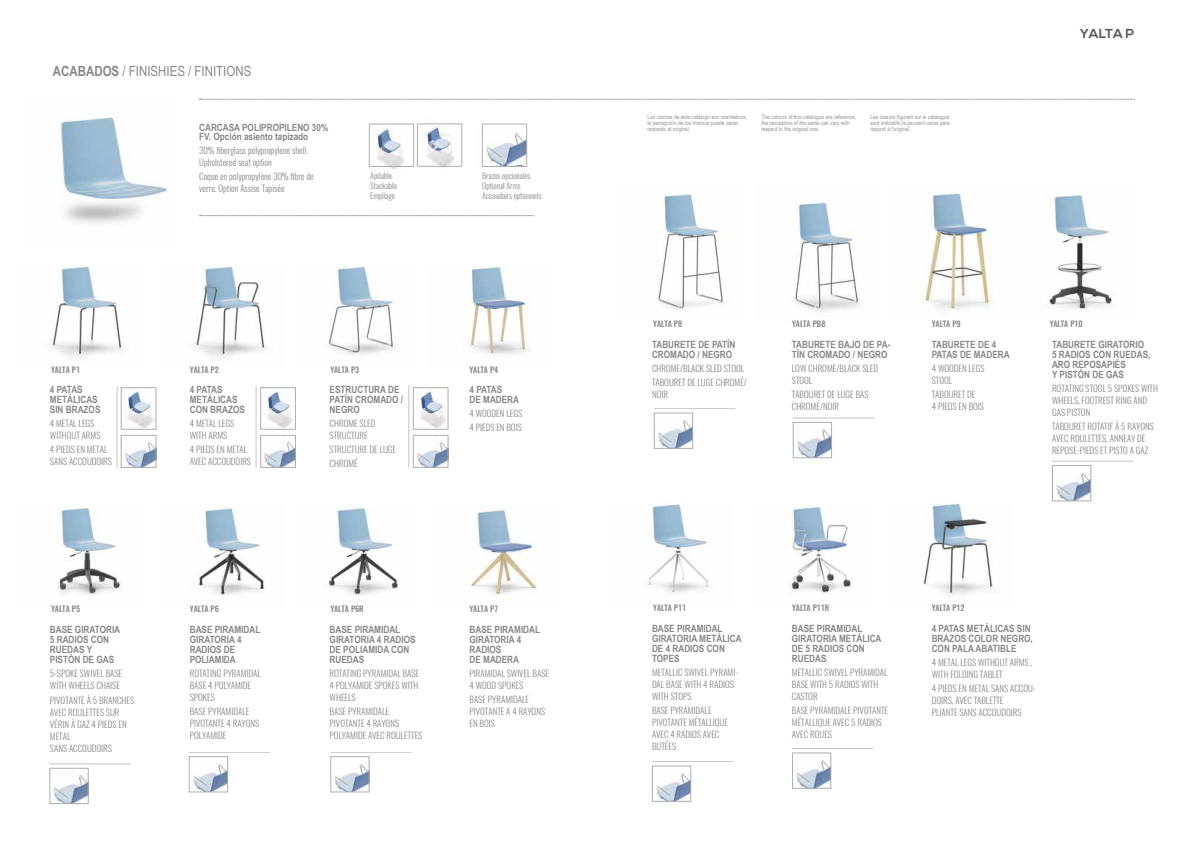
<style>
.page{position:relative;width:1191px;height:842px;background:#fff}
.page>*{position:absolute;margin:0;border:0;box-sizing:border-box;transform-origin:0 0}
.t1{font:14px "Arial Narrow";color:#878787}
.t2{font:700 13px "Nexa";color:#58585b}
.t3{font:700 10px/10px "Arial Narrow";color:#878787}
.t4{font:300 9px/12px "Oswald";color:#878787}
.t5{font:500 8px "Oswald";letter-spacing:-.005em;color:#878787}
.t6{font:300 8px/10px "Oswald";color:#878787}
.t7{font:6px/6px "Arial Narrow";color:#959593}
.s1{font-weight:700}
</style>
<div class="page">
<img style="left:60px;top:117px;width:107px;height:107px">
<img style="left:52px;top:266px;width:71px;height:92px">
<img style="left:657px;top:194px;width:68px;height:117px">
<img style="left:794px;top:201px;width:66px;height:111px">
<img style="left:924px;top:193px;width:188px;height:118px">
<img style="left:57px;top:508px;width:65px;height:88px">
<img style="left:648px;top:504px;width:65px;height:91px">
<img style="left:196px;top:266px;width:70px;height:92px">
<img style="left:198px;top:508px;width:67px;height:87px">
<img style="left:790px;top:507px;width:62px;height:87px">
<img style="left:328px;top:266px;width:70px;height:90px">
<img style="left:328px;top:508px;width:71px;height:88px">
<img style="left:923px;top:504px;width:71px;height:91px">
<img style="left:466px;top:266px;width:66px;height:90px">
<img style="left:469px;top:510px;width:68px;height:86px">
<svg style="left:199px;top:215px;width:335px;height:1px"></svg>
<svg style="left:199px;top:99px;width:936px;height:1px"></svg>
<img style="left:370px;top:122px;width:39px;height:48px">
<hr style="left:117px;top:386px;width:1px;height:81px;background:#878787">
<hr style="left:256px;top:386px;width:1px;height:81px;background:#878787">
<hr style="left:408px;top:386px;width:1px;height:81px;background:#878787">
<img style="left:481px;top:127px;width:44px;height:40px">
<div style="left:482px;top:124px;width:45px;height:43px;border:1px solid #aeaeae"></div>
<div style="left:369px;top:124px;width:45px;height:43px;border:1px solid #aeaeae"></div>
<img style="left:122px;top:387px;width:35px;height:48px">
<div style="left:121px;top:388px;width:35px;height:41px;border:1px solid #aeaeae"></div>
<img style="left:261px;top:387px;width:35px;height:48px">
<div style="left:260px;top:388px;width:35px;height:41px;border:1px solid #aeaeae"></div>
<img style="left:414px;top:387px;width:35px;height:48px">
<div style="left:413px;top:388px;width:35px;height:41px;border:1px solid #aeaeae"></div>
<img style="left:420px;top:120px;width:40px;height:48px">
<div style="left:417px;top:124px;width:45px;height:42px;border:1px solid #aeaeae"></div>
<hr style="left:654px;top:408px;width:81px;height:1px;background:#878787">
<img style="left:653px;top:415px;width:38px;height:33px">
<div style="left:654px;top:413px;width:39px;height:35px;border:1px solid #aeaeae"></div>
<hr style="left:793px;top:418px;width:81px;height:1px;background:#878787">
<img style="left:797px;top:429px;width:32px;height:27px">
<div style="left:793px;top:422px;width:38px;height:36px;border:1px solid #aeaeae"></div>
<hr style="left:652px;top:761px;width:81px;height:1px;background:#878787">
<img style="left:656px;top:773px;width:33px;height:26px">
<div style="left:652px;top:766px;width:39px;height:35px;border:1px solid #aeaeae"></div>
<hr style="left:330px;top:752px;width:82px;height:1px;background:#878787">
<img style="left:335px;top:763px;width:32px;height:27px">
<div style="left:331px;top:756px;width:38px;height:36px;border:1px solid #aeaeae"></div>
<img style="left:125px;top:442px;width:29px;height:23px">
<div style="left:121px;top:435px;width:35px;height:32px;border:1px solid #aeaeae"></div>
<img style="left:264px;top:442px;width:29px;height:23px">
<div style="left:260px;top:435px;width:35px;height:32px;border:1px solid #aeaeae"></div>
<img style="left:417px;top:442px;width:29px;height:23px">
<div style="left:413px;top:435px;width:35px;height:32px;border:1px solid #aeaeae"></div>
<hr style="left:189px;top:752px;width:81px;height:1px;background:#878787">
<img style="left:193px;top:763px;width:33px;height:27px">
<div style="left:189px;top:756px;width:39px;height:36px;border:1px solid #aeaeae"></div>
<hr style="left:49px;top:764px;width:82px;height:1px;background:#878787">
<img style="left:54px;top:775px;width:32px;height:27px">
<div style="left:50px;top:768px;width:38px;height:36px;border:1px solid #aeaeae"></div>
<hr style="left:792px;top:748px;width:81px;height:1px;background:#878787">
<img style="left:796px;top:760px;width:33px;height:26px">
<div style="left:792px;top:753px;width:39px;height:35px;border:1px solid #aeaeae"></div>
<hr style="left:1052px;top:461px;width:81px;height:1px;background:#878787">
<img style="left:1056px;top:472px;width:33px;height:27px">
<div style="left:1052px;top:465px;width:39px;height:36px;border:1px solid #aeaeae"></div>
<h2 class="t2" style="left:1079px;top:26px;width:56px">YALTA P</h2>
<h1 class="t1" style="left:53px;top:61px;width:200px"><span class="s1">ACABADOS</span> / FINISHIES / FINITIONS</h1>
<p class="t3" style="left:199px;top:123px;width:131px;line-height:9px">CARCASA POLIPROPILENO 30%<br>FV. Opción asiento tapizado</p>
<p class="t4" style="left:199px;top:144px;width:110px">30% fiberglass polypropylene shell.<br>Upholstered seat option</p>
<p class="t4" style="left:199px;top:170px;width:116px">Coque en polypropylène 30% fibre de verre. Option Assise Tapisée</p>
<p class="t6" style="left:370px;top:170px;width:28px">Apilable<br>Stackable<br>Empilage</p>
<p class="t6" style="left:482px;top:170px;width:61px">Brazos opcionales<br>Optional Arms<br>Accoudoirs optionnels</p>
<p class="t7" style="left:647px;top:113px;width:101px">Los colores de este catálogo son orientativos, la percepción de los mismos puede variar respecto al original.</p>
<p class="t7" style="left:761px;top:113px;width:96px">The colours of this catalogue are reference, the perception of the same can vary with respect to the original one.</p>
<p class="t7" style="left:870px;top:113px;width:81px;text-align:justify">Les coleurs figurant sur le catalogue sont indicatifs ils peuvent varier para rapport à l’original.</p>
<p class="t5" style="left:653px;top:320px;width:30px">YALTA P8</p>
<p class="t5" style="left:792px;top:320px;width:35px">YALTA PB8</p>
<p class="t5" style="left:931px;top:320px;width:30px">YALTA P9</p>
<p class="t5" style="left:1049px;top:320px;width:34px">YALTA P10</p>
<p class="t5" style="left:51px;top:366px;width:30px">YALTA P1</p>
<p class="t3" style="left:50px;top:384px;width:52px">4 PATAS<br>METÁLICAS<br>SIN BRAZOS</p>
<p class="t4" style="left:50px;top:417px;width:52px">4 METAL LEGS<br>WITHOUT ARMS</p>
<p class="t4" style="left:50px;top:443px;width:64px">4 PIEDS EN METAL<br>SANS ACCOUDOIRS</p>
<p class="t5" style="left:190px;top:366px;width:30px">YALTA P2</p>
<p class="t3" style="left:190px;top:384px;width:57px">4 PATAS<br>METÁLICAS<br>CON BRAZOS</p>
<p class="t4" style="left:190px;top:417px;width:46px">4 METAL LEGS<br>WITH ARMS</p>
<p class="t4" style="left:190px;top:443px;width:63px">4 PIEDS EN METAL<br>AVEC ACCOUDOIRS</p>
<p class="t5" style="left:330px;top:366px;width:30px">YALTA P3</p>
<p class="t3" style="left:330px;top:384px;width:75px">ESTRUCTURA DE<br>PATÍN CROMADO /<br>NEGRO</p>
<p class="t4" style="left:330px;top:417px;width:47px">CHROME SLED<br>STRUCTURE</p>
<p class="t4" style="left:330px;top:442px;width:68px;line-height:14px">STRUCTURE DE LUGE<br>CHROMÉ</p>
<p class="t5" style="left:469px;top:366px;width:30px">YALTA P4</p>
<p class="t3" style="left:469px;top:384px;width:51px">4 PATAS<br>DE MADERA</p>
<p class="t4" style="left:469px;top:406px;width:54px;line-height:14px">4 WOODEN LEGS<br>4 PIEDS EN BOIS</p>
<p class="t3" style="left:652px;top:339px;width:85px">TABURETE DE PATÍN<br>CROMADO / NEGRO</p>
<p class="t4" style="left:652px;top:360px;width:97px;line-height:14px">CHROME/BLACK SLED STOOL<br>TABOURET DE LUGE CHROMÉ/</p>
<p class="t4" style="left:652px;top:387px;width:18px">NOIR</p>
<p class="t3" style="left:792px;top:339px;width:100px">TABURETE BAJO DE PA-<br>TÍN CROMADO / NEGRO</p>
<p class="t4" style="left:792px;top:361px;width:88px">LOW CHROME/BLACK SLED<br>STOOL</p>
<p class="t4" style="left:792px;top:387px;width:78px">TABOURET DE LUGE BAS<br>CHROMÉ/NOIR</p>
<p class="t3" style="left:931px;top:339px;width:79px">TABURETE DE 4<br>PATAS DE MADERA</p>
<p class="t4" style="left:931px;top:361px;width:54px">4 WOODEN LEGS<br>STOOL</p>
<p class="t4" style="left:931px;top:387px;width:54px">TABOURET DE<br>4 PIEDS EN BOIS</p>
<p class="t3" style="left:1052px;top:339px;width:100px">TABURETE GIRATORIO<br>5 RADIOS CON RUEDAS,<br>ARO REPOSAPIÉS<br>Y PISTÓN DE GAS</p>
<p class="t4" style="left:1052px;top:381px;width:107px">ROTATING STOOL 5 SPOKES WITH<br>WHEELS, FOOTREST RING AND<br>GAS PISTON</p>
<p class="t4" style="left:1052px;top:419px;width:103px">TABOURET ROTATIF À 5 RAYONS<br>AVEC ROULETTES, ANNEAY DE<br>REPOSE-PIEDS ET PISTO A GAZ</p>
<p class="t5" style="left:330px;top:605px;width:35px">YALTA P6R</p>
<p class="t5" style="left:931px;top:604px;width:34px">YALTA P12</p>
<p class="t5" style="left:51px;top:605px;width:30px">YALTA P5</p>
<p class="t5" style="left:653px;top:604px;width:34px">YALTA P11</p>
<p class="t5" style="left:190px;top:605px;width:30px">YALTA P6</p>
<p class="t5" style="left:792px;top:604px;width:39px">YALTA P11R</p>
<p class="t5" style="left:469px;top:605px;width:30px">YALTA P7</p>
<p class="t3" style="left:50px;top:624px;width:72px">BASE GIRATORIA<br>5 RADIOS CON<br>RUEDAS Y<br>PISTÓN DE GAS</p>
<p class="t4" style="left:50px;top:666px;width:74px">5-SPOKE SWIVEL BASE<br>WITH WHEELS CHAISE</p>
<p class="t4" style="left:50px;top:693px;width:86px">PIVOTANTE À 5 BRANCHES<br>AVEC ROULETTES SUR<br>VÉRIN À GAZ 4 PIEDS EN<br>METAL<br>SANS ACCOUDOIRS</p>
<p class="t3" style="left:190px;top:624px;width:72px">BASE PIRAMIDAL<br>GIRATORIA 4<br>RADIOS DE<br>POLIAMIDA</p>
<p class="t4" style="left:190px;top:666px;width:73px">ROTATING PYRAMIDAL<br>BASE 4 POLYAMIDE<br>SPOKES</p>
<p class="t4" style="left:190px;top:704px;width:71px">BASE PYRAMIDALE<br>PIVOTANTE 4 RAYONS<br>POLYAMIDE</p>
<p class="t3" style="left:330px;top:624px;width:87px">BASE PIRAMIDAL<br>GIRATORIA 4 RADIOS<br>DE POLIAMIDA CON<br>RUEDAS</p>
<p class="t4" style="left:330px;top:666px;width:91px;text-align:justify">ROTATING PYRAMIDAL BASE 4 POLYAMIDE SPOKES WITH WHEELS</p>
<p class="t4" style="left:330px;top:704px;width:94px">BASE PYRAMIDALE<br>PIVOTANTE 4 RAYONS<br>POLYAMIDE AVEC ROULETTES</p>
<p class="t3" style="left:469px;top:624px;width:72px">BASE PIRAMIDAL<br>GIRATORIA 4<br>RADIOS<br>DE MADERA</p>
<p class="t4" style="left:469px;top:666px;width:81px">PIRAMIDAL SWIVEL BASE<br>4 WOOD SPOKES</p>
<p class="t4" style="left:469px;top:692px;width:77px">BASE PYRAMIDALE<br>PIVOTANTE A 4 RAYONS<br>EN BOIS</p>
<p class="t3" style="left:652px;top:623px;width:91px">BASE PIRAMIDAL<br>GIRATORIA METÁLICA<br>DE 4 RADIOS CON<br>TOPES</p>
<p class="t4" style="left:652px;top:665px;width:88px">METALLIC SWIVEL PYRAMI-<br>DAL BASE WITH 4 RADIOS<br>WITH STOPS</p>
<p class="t4" style="left:652px;top:703px;width:77px">BASE PYRAMIDALE<br>PIVOTANTE MÉTALLIQUE<br>AVEC 4 RADIOS AVEC<br>BUTÉES</p>
<p class="t3" style="left:792px;top:623px;width:91px">BASE PIRAMIDAL<br>GIRATORIA METÁLICA<br>DE 5 RADIOS CON<br>RUEDAS</p>
<p class="t4" style="left:792px;top:665px;width:97px">METALLIC SWIVEL PYRAMIDAL<br>BASE WITH 5 RADIOS WITH<br>CASTOR</p>
<p class="t4" style="left:792px;top:703px;width:98px">BASE PYRAMIDALE PIVOTANTE<br>MÉTALLIQUE AVEC 5 RADIOS<br>AVEC ROUES</p>
<p class="t3" style="left:931px;top:623px;width:103px">4 PATAS METÁLICAS SIN<br>BRAZOS COLOR NEGRO,<br>CON PALA ABATIBLE</p>
<p class="t4" style="left:931px;top:655px;width:102px">4 METAL LEGS WITHOUT ARMS ,<br>WITH FOLDING TABLET</p>
<p class="t4" style="left:931px;top:681px;width:105px">4 PIEDS EN METAL SANS ACCOU-<br>DOIRS, AVEC TABLETTE<br>PLIANTE SANS ACCOUDOIRS</p>
</div>
